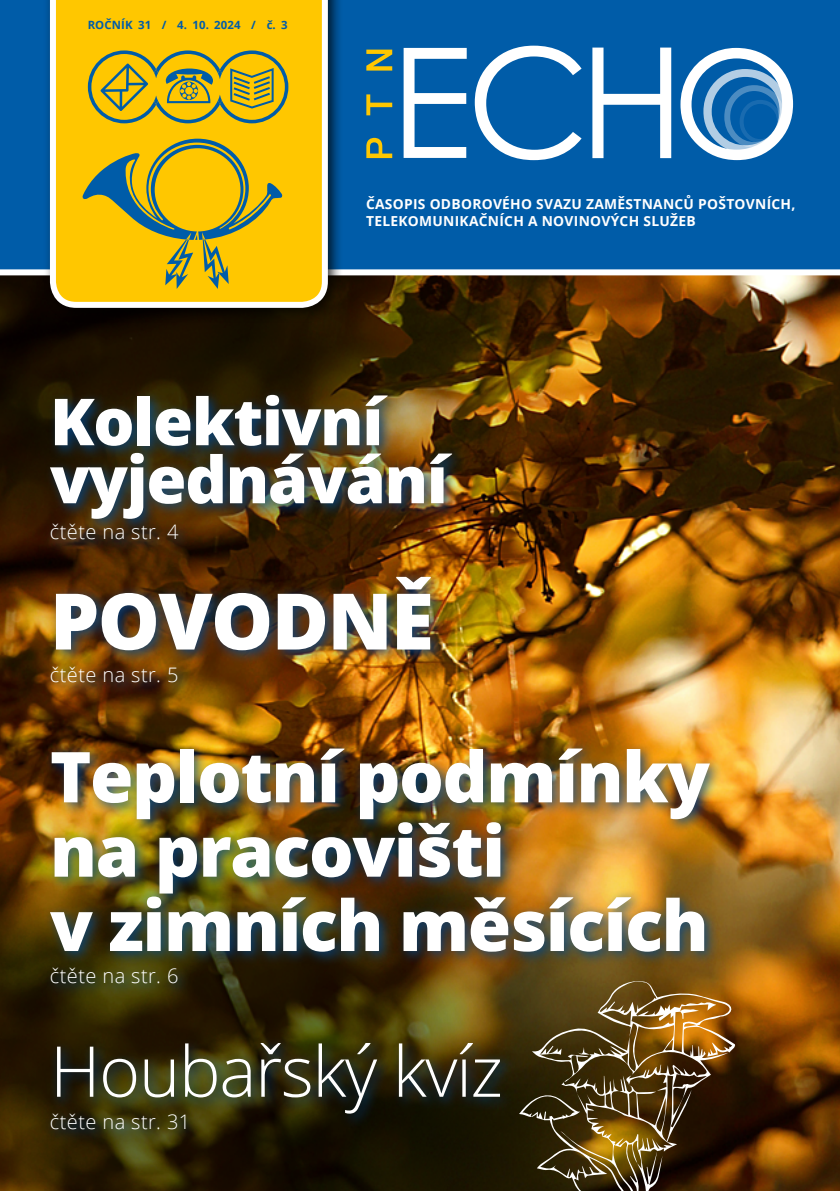
<style>
.page{position:relative;width:840px;height:1191px;background:#fff}
.page>*{position:absolute;margin:0;border:0;box-sizing:border-box;transform-origin:0 0}
.t1{font:800 78px "Open Sans";letter-spacing:-.02em;color:#fff}
.t2{font:800 70.2px/74.4px "Open Sans";letter-spacing:-.02em;color:#fff}
.t3{font:300 70.2px "Open Sans";letter-spacing:-.02em;color:#fff}
.t4{font:800 64.8px/58px "Open Sans";letter-spacing:-.02em;color:#fff}
.t5{font:300 20px "Open Sans";letter-spacing:.02em;color:#fff}
.t6{font:700 13.8px/16.6px "Open Sans";letter-spacing:.02em;color:#fff}
.t7{font:700 11.4px "Open Sans";letter-spacing:.01em;color:#005ca8}
</style>
<div class="page">
<img style="left:789px;top:278px;width:50px;height:357px">
<img style="left:0;top:278px;width:789px;height:357px">
<div style="left:0;top:0;width:839px;height:278px;background:#005ca8"></div>
<div style="left:43px;top:0;width:300px;height:322px;background:#000;opacity:.75"></div>
<svg style="left:50px;top:0;width:278px;height:308px;background:#fccc20"></svg>
<svg style="left:88px;top:50px;width:200px;height:73px;background:#beab2a"></svg>
<svg style="left:81px;top:139px;width:201px;height:150px;background:#d0b31e"></svg>
<svg style="left:366px;top:50px;width:26px;height:108px;background:#42777c"></svg>
<svg style="left:403px;top:48px;width:63px;height:110px"></svg>
<svg style="left:474px;top:46px;width:107px;height:114px"></svg>
<svg style="left:592px;top:48px;width:78px;height:110px"></svg>
<svg style="left:680px;top:48px;width:112px;height:112px"></svg>
<div style="left:44px;top:388px;width:422px;height:165px;background:#00488c;opacity:.75"></div>
<img style="left:0;top:635px;width:839px;height:556px">
<div style="left:43px;top:741px;width:681px;height:257px;background:#00488c;opacity:.75"></div>
<div style="left:44px;top:569px;width:402px;height:127px;background:#00488c;opacity:.75"></div>
<div style="left:45px;top:1035px;width:470px;height:108px;background:#00488c;opacity:.75"></div>
<img style="left:519px;top:978px;width:216px;height:213px">
<p class="t7" style="left:88px;top:16px;width:201px">ROČNÍK 31 / 4. 10. 2024 / č. 3</p>
<p class="t6" style="left:366px;top:196px;width:430px">ČASOPIS ODBOROVÉHO SVAZU ZAMĚSTNANCŮ POŠTOVNÍCH,<br>TELEKOMUNIKAČNÍCH A NOVINOVÝCH SLUŽEB</p>
<h3 class="t4" style="left:50px;top:389px;width:399px">Kolektivní vyjednávání</h3>
<h3 class="t5" style="left:50px;top:518px;width:130px">čtěte na str. 4</h3>
<h1 class="t1" style="left:50px;top:562px;width:385px">POVODNĚ</h1>
<h3 class="t5" style="left:50px;top:660px;width:130px">čtěte na str. 5</h3>
<h2 class="t2" style="left:50px;top:736px;width:661px">Teplotní podmínky na pracovišti<br>v zimních měsících</h2>
<h3 class="t5" style="left:50px;top:962px;width:130px">čtěte na str. 6</h3>
<h2 class="t3" style="left:50px;top:1023px;width:454px">Houbařský kvíz</h2>
<h3 class="t5" style="left:50px;top:1107px;width:142px">čtěte na str. 31</h3>
</div>
